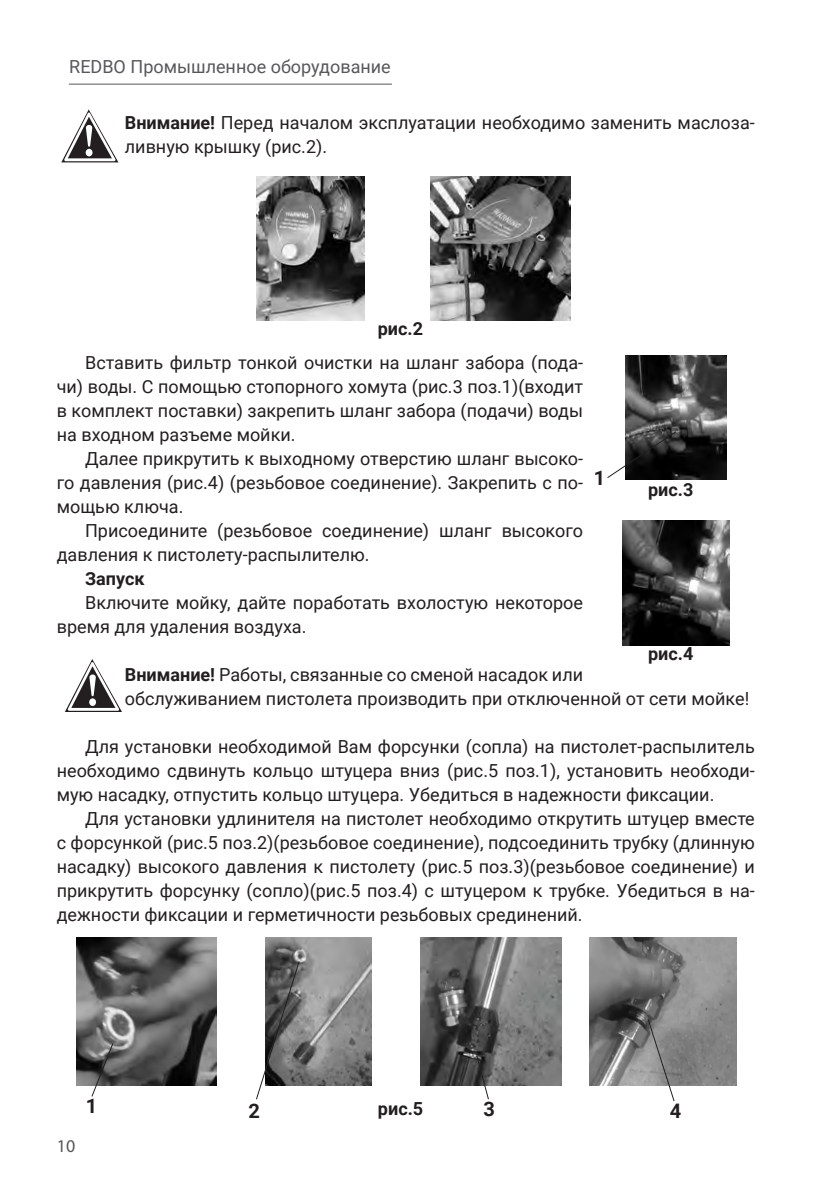
<style>
.page{position:relative;width:840px;height:1191px;background:#fff}
.page>*{position:absolute;margin:0;border:0;box-sizing:border-box;transform-origin:0 0}
.t1{font:700 20px "Roboto";color:#231f20}
.t2{font:18px/24px "Roboto";color:#231f20}
.t3{font:18px "Roboto";color:#57585a}
.t4{font:700 18px "Roboto";color:#231f20}
.t5{font:18px "Myriad Pro";color:#57585a}
.s1{font-weight:700}
</style>
<div class="page">
<hr style="left:69px;top:84px;width:322px;height:1px;background:#57585a">
<img style="left:256px;top:177px;width:109px;height:144px">
<img style="left:430px;top:177px;width:139px;height:144px">
<img style="left:625px;top:355px;width:101px;height:125px">
<svg style="left:607px;top:430px;width:70px;height:49px"></svg>
<img style="left:622px;top:521px;width:106px;height:124px">
<img style="left:265px;top:938px;width:106px;height:147px">
<img style="left:420px;top:938px;width:141px;height:147px">
<img style="left:589px;top:938px;width:147px;height:147px">
<img style="left:76px;top:938px;width:140px;height:147px">
<svg style="left:91px;top:1042px;width:23px;height:55px"></svg>
<svg style="left:475px;top:1054px;width:14px;height:46px"></svg>
<svg style="left:646px;top:1018px;width:29px;height:84px"></svg>
<svg style="left:256px;top:960px;width:44px;height:140px"></svg>
<svg style="left:65px;top:659px;width:57px;height:53px"></svg>
<svg style="left:61px;top:109px;width:57px;height:53px"></svg>
<p class="t3" style="left:69px;top:54px;width:323px">REDBO Промышленное оборудование</p>
<p class="t2" style="left:125px;top:110px;width:631px"><span class="s1">Внимание!</span> Перед началом эксплуатации необходимо заменить маслоза&shy;ливную крышку (рис.2).</p>
<p class="t4" style="left:377px;top:315px;width:47px">рис.2</p>
<p class="t2" style="left:57px;top:350px;width:527px;text-align:justify;text-indent:28px">Вставить фильтр тонкой очистки на шланг забора (пода&shy;чи) воды. С помощью стопорного хомута (рис.3 поз.1)(входит в комплект поставки) закрепить шланг забора (подачи) воды на входном разъеме мойки.</p>
<p class="t2" style="left:57px;top:446px;width:527px;text-align:justify;text-indent:28px">Далее прикрутить к выходному отверстию шланг высоко&shy;го давления (рис.4) (резьбовое соединение). Закрепить с по&shy;мощью ключа.</p>
<p class="t2" style="left:57px;top:518px;width:527px;text-indent:28px">Присоедините (резьбовое соединение) шланг высокого давления к пистолету-распылителю.</p>
<p class="t4" style="left:85px;top:566px;width:61px">Запуск</p>
<p class="t2" style="left:57px;top:590px;width:527px;text-indent:28px">Включите мойку, дайте поработать вхолостую некоторое время для удаления воздуха.</p>
<p class="t2" style="left:125px;top:662px;width:625px"><span class="s1">Внимание!</span> Работы, связанные со сменой насадок или<br>обслуживанием пистолета производить при отключенной от сети мойке!</p>
<p class="t2" style="left:57px;top:734px;width:699px;text-align:justify;text-indent:28px">Для установки необходимой Вам форсунки (сопла) на пистолет-распылитель необходимо сдвинуть кольцо штуцера вниз (рис.5 поз.1), установить необходи&shy;мую насадку, отпустить кольцо штуцера. Убедиться в надежности фиксации.</p>
<p class="t2" style="left:57px;top:806px;width:699px;text-align:justify;text-indent:28px">Для установки удлинителя на пистолет необходимо открутить штуцер вместе с форсункой (рис.5 поз.2)(резьбовое соединение), подсоединить трубку (длинную насадку) высокого давления к пистолету (рис.5 поз.3)(резьбовое соединение) и прикрутить форсунку (сопло)(рис.5 поз.4) с штуцером к трубке. Убедиться в на&shy;дежности фиксации и герметичности резьбовых срединений.</p>
<p class="t1" style="left:593px;top:464px;width:13px">1</p>
<p class="t4" style="left:647px;top:477px;width:47px">рис.3</p>
<p class="t4" style="left:647px;top:641px;width:47px">рис.4</p>
<p class="t5" style="left:57px;top:1135px;width:20px">10</p>
<p class="t1" style="left:86px;top:1092px;width:13px">1</p>
<p class="t1" style="left:248px;top:1097px;width:13px">2</p>
<p class="t4" style="left:378px;top:1095px;width:47px">рис.5</p>
<p class="t1" style="left:483px;top:1095px;width:13px">3</p>
<p class="t1" style="left:669px;top:1097px;width:13px">4</p>
</div>
